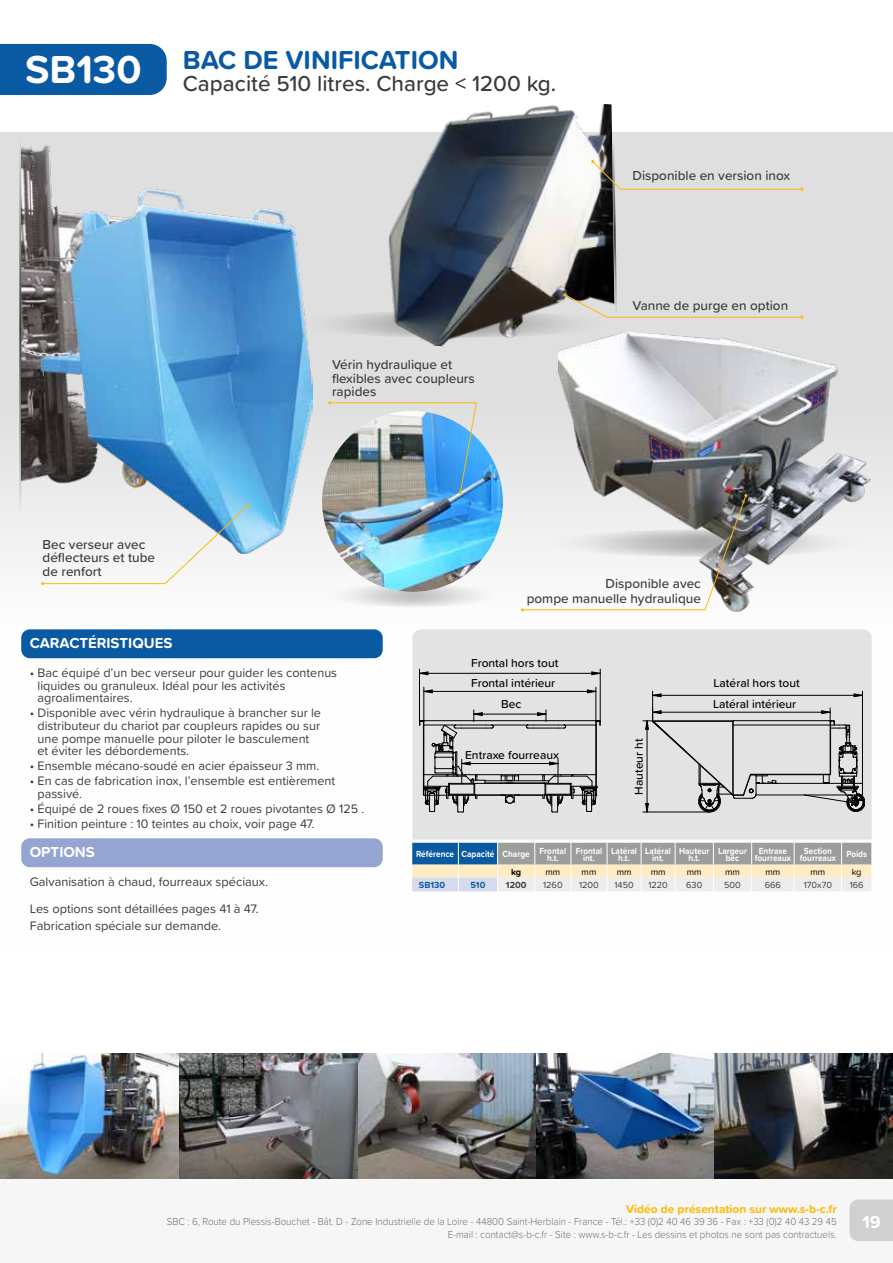
<style>
.page{position:relative;width:893px;height:1263px;background:#fff}
.page>*{position:absolute;margin:0;border:0;box-sizing:border-box;transform-origin:0 0}
.t1{font:700 27px "Proxima Soft";color:#095aa2}
.t2{font:500 22.5px "Proxima Soft";color:#3c3c3b}
.t3{font:700 18px "Proxima Soft";color:#fff}
.t4{font:700 15px "Proxima Soft";color:#fff}
.t5{font:500 13.5px/13.5px "Proxima Soft";color:#3c3c3b}
.t6{font:12.75px/12.8px "Proxima Soft";color:#3c3c3b}
.t7{font:500 12px "Proxima Soft";color:#000}
.t8{font:700 12px "Proxima Soft";color:#fbba07}
.t9{font:300 10.5px/12.6px "Proxima Soft";color:#706f6f;text-align:right;scale:.93 1}
.t10{font:700 9.15px/7.6px "Proxima Soft";color:#fff;text-align:center;scale:.9 1}
.t11{font:9.15px "Proxima Soft";color:#3c3c3b}
.t12{font:9.15px "Proxima Soft";color:#000}
.t13{font:700 9.15px "Proxima Soft";color:#095aa2}
.t14{font:700 9.15px "Proxima Soft";color:#3c3c3b}
.t15{font:700 9.15px "Proxima Soft";color:#000}
</style>
<div class="page">
<div style="left:0;top:132px;width:893px;height:821px;background:linear-gradient(to bottom,#d9d9d9,#fff)"></div>
<svg style="left:293px;top:310px;width:322px;height:28px"></svg>
<img style="left:0;top:1054px;width:893px;height:125px">
<div style="left:0;top:44px;width:167px;height:51px;background:#095aa2"></div>
<div style="left:21px;top:629px;width:362px;height:29px;background:#095aa2;border-radius:9px"></div>
<div style="left:412px;top:629px;width:460px;height:210px;background:#e3e3e3"></div>
<hr style="left:756px;top:795px;width:106px;height:1px;background:#000">
<hr style="left:756px;top:783px;width:85px;height:1px;background:#000">
<hr style="left:750px;top:774px;width:80px;height:1px;background:#000">
<hr style="left:733px;top:720px;width:97px;height:1px;background:#000">
<hr style="left:733px;top:725px;width:97px;height:1px;background:#000">
<hr style="left:424px;top:687px;width:1px;height:34px;background:#000">
<hr style="left:596px;top:687px;width:1px;height:34px;background:#000">
<svg style="left:423px;top:689px;width:10px;height:4px"></svg>
<svg style="left:587px;top:689px;width:9px;height:4px"></svg>
<hr style="left:424px;top:691px;width:172px;height:1px;background:#000">
<hr style="left:600px;top:669px;width:1px;height:53px;background:#000">
<hr style="left:419px;top:669px;width:1px;height:53px;background:#000">
<svg style="left:591px;top:671px;width:10px;height:4px"></svg>
<svg style="left:420px;top:671px;width:9px;height:4px"></svg>
<hr style="left:419px;top:673px;width:181px;height:1px;background:#000">
<svg style="left:804px;top:708px;width:62px;height:104px;background:#b9b9b9"></svg>
<hr style="left:653px;top:712px;width:177px;height:1px;background:#000">
<hr style="left:652px;top:691px;width:1px;height:30px;background:#000">
<hr style="left:862px;top:691px;width:1px;height:93px;background:#000">
<svg style="left:652px;top:693px;width:10px;height:4px"></svg>
<svg style="left:854px;top:693px;width:8px;height:4px"></svg>
<hr style="left:653px;top:695px;width:209px;height:1px;background:#000">
<svg style="left:419px;top:710px;width:182px;height:103px;background:#bcbcbc"></svg>
<hr style="left:474px;top:714px;width:72px;height:1px;background:#000">
<svg style="left:643px;top:708px;width:134px;height:105px;background:#ccc"></svg>
<hr style="left:647px;top:721px;width:1px;height:91px;background:#000">
<div style="left:21px;top:838px;width:362px;height:29px;background:#95a5d2;border-radius:9px"></div>
<svg style="left:412px;top:843px;width:459px;height:48px;background:#c2c3c0"></svg>
<img style="left:559px;top:331px;width:312px;height:281px">
<img style="left:383px;top:105px;width:232px;height:252px">
<img style="left:21px;top:140px;width:291px;height:413px">
<svg style="left:322px;top:584px;width:181px;height:23px"></svg>
<img style="left:322px;top:411px;width:181px;height:181px;border-radius:90px">
<svg style="left:521px;top:494px;width:226px;height:117px"></svg>
<img style="left:328px;top:401px;width:149px;height:93px">
<svg style="left:41px;top:504px;width:209px;height:81px"></svg>
<hr style="left:19px;top:133px;width:2px;height:380px;background:#3c3c3b">
<svg style="left:563px;top:104px;width:240px;height:215px"></svg>
<div style="left:0;top:1179px;width:893px;height:84px;background:#f6f6f6"></div>
<div style="left:849px;top:1199px;width:44px;height:42px;background:#d0d0d0"></div>
<h1 class="t1" style="left:183px;top:39px;width:277px">BAC DE VINIFICATION</h1>
<h2 class="t2" style="left:25px;top:67px;width:532px"><sup>SB130</sup> Capacité 510 litres. Charge &lt; 1200 kg.</h2>
<p class="t5" style="left:43px;top:537px;width:114px">Bec verseur avec déflecteurs et tube de renfort</p>
<p class="t5" style="left:332px;top:357px;width:144px">Vérin hydraulique et flexibles avec coupleurs rapides</p>
<p class="t5" style="left:632px;top:168px;width:159px">Disponible en version inox</p>
<p class="t5" style="left:632px;top:299px;width:157px">Vanne de purge en option</p>
<p class="t4" style="left:30px;top:632px;width:144px">CARACTÉRISTIQUES</p>
<p class="t6" style="left:38px;top:665px;width:301px;text-indent:-8px">• Bac équipé d’un bec verseur pour guider les contenus liquides ou granuleux. Idéal pour les activités agroalimentaires.</p>
<p class="t6" style="left:38px;top:706px;width:285px;text-indent:-8px">• Disponible avec vérin hydraulique à brancher sur le distributeur du chariot par coupleurs rapides ou sur une pompe manuelle pour piloter le basculement et éviter les débordements.</p>
<p class="t6" style="left:30px;top:759px;width:291px">• Ensemble mécano-soudé en acier épaisseur 3 mm.</p>
<p class="t6" style="left:38px;top:774px;width:299px;text-indent:-8px">• En cas de fabrication inox, l’ensemble est entièrement passivé.</p>
<p class="t6" style="left:30px;top:801px;width:336px">• Équipé de 2 roues fixes Ø 150 et 2 roues pivotantes Ø 125 .</p>
<p class="t6" style="left:30px;top:816px;width:286px">• Finition peinture : 10 teintes au choix, voir page 47.</p>
<p class="t5" style="left:527px;top:575px;width:176px;line-height:15.6px;text-align:right">Disponible avec<br>pompe manuelle hydraulique</p>
<p class="t7" style="left:471px;top:654px;width:89px">Frontal hors tout</p>
<p class="t7" style="left:471px;top:674px;width:86px">Frontal intérieur</p>
<p class="t7" style="left:714px;top:674px;width:88px">Latéral hors tout</p>
<p class="t7" style="left:501px;top:695px;width:22px">Bec</p>
<p class="t7" style="left:713px;top:695px;width:85px">Latéral intérieur</p>
<p class="t7" style="left:465px;top:746px;width:95px">Entraxe fourreaux</p>
<p class="t7" style="left:630px;top:795px;width:58px;rotate:-90deg">Hauteur ht</p>
<p class="t10" style="left:547px;top:854px;width:14px">h.t.</p>
<p class="t10" style="left:576px;top:846px;width:31px">Frontal int.</p>
<p class="t10" style="left:611px;top:846px;width:30px">Latéral h.t.</p>
<p class="t10" style="left:645px;top:846px;width:30px">Latéral int.</p>
<p class="t10" style="left:679px;top:846px;width:35px">Hauteur h.t.</p>
<p class="t10" style="left:718px;top:846px;width:34px">Largeur bec</p>
<p class="t10" style="left:755px;top:846px;width:42px">Entraxe fourreaux</p>
<p class="t10" style="left:800px;top:846px;width:76px;text-align:left;text-indent:4px">Section fourreaux Poids</p>
<p class="t4" style="left:30px;top:841px;width:67px">OPTIONS</p>
<p class="t10" style="left:416px;top:850px;width:168px">Référence Capacité Charge Frontal</p>
<p class="t6" style="left:30px;top:874px;width:240px">Galvanisation à chaud, fourreaux spéciaux.</p>
<p class="t6" style="left:30px;top:899px;width:231px;line-height:17px">Les options sont détaillées pages 41 à 47.<br>Fabrication spéciale sur demande.</p>
<p class="t15" style="left:511px;top:865px;width:12px">kg</p>
<p class="t12" style="left:545px;top:865px;width:16px">mm</p>
<p class="t12" style="left:582px;top:865px;width:16px">mm</p>
<p class="t12" style="left:617px;top:865px;width:16px">mm</p>
<p class="t12" style="left:651px;top:865px;width:16px">mm</p>
<p class="t12" style="left:687px;top:865px;width:16px">mm</p>
<p class="t12" style="left:725px;top:865px;width:16px">mm</p>
<p class="t12" style="left:765px;top:865px;width:16px">mm</p>
<p class="t12" style="left:810px;top:865px;width:16px">mm</p>
<p class="t12" style="left:852px;top:865px;width:11px">kg</p>
<p class="t13" style="left:419px;top:878px;width:28px">SB130</p>
<p class="t13" style="left:471px;top:878px;width:16px">510</p>
<p class="t14" style="left:506px;top:878px;width:22px">1200</p>
<p class="t11" style="left:543px;top:878px;width:21px">1260</p>
<p class="t11" style="left:579px;top:878px;width:21px">1200</p>
<p class="t11" style="left:614px;top:878px;width:21px">1450</p>
<p class="t11" style="left:648px;top:878px;width:21px">1220</p>
<p class="t11" style="left:686px;top:878px;width:18px">630</p>
<p class="t11" style="left:724px;top:878px;width:18px">500</p>
<p class="t11" style="left:765px;top:878px;width:18px">666</p>
<p class="t11" style="left:804px;top:878px;width:30px">170x70</p>
<p class="t11" style="left:850px;top:878px;width:15px">166</p>
<p class="t8" style="left:626px;top:1200px;width:212px">Vidéo de présentation sur www.s-b-c.fr</p>
<p class="t9" style="left:167px;top:1215px;width:722px">SBC : 6, Route du Plessis-Bouchet - Bât. D - Zone Industrielle de la Loire - 44800 Saint-Herblain - France - Tél.: +33 (0)2 40 46 39 36 - Fax : +33 (0)2 40 43 29 45<br>E-mail : contact@s-b-c.fr - Site : www.s-b-c.fr - Les dessins et photos ne sont pas contractuels.</p>
<h3 class="t3" style="left:862px;top:1208px;width:20px">19</h3>
</div>
